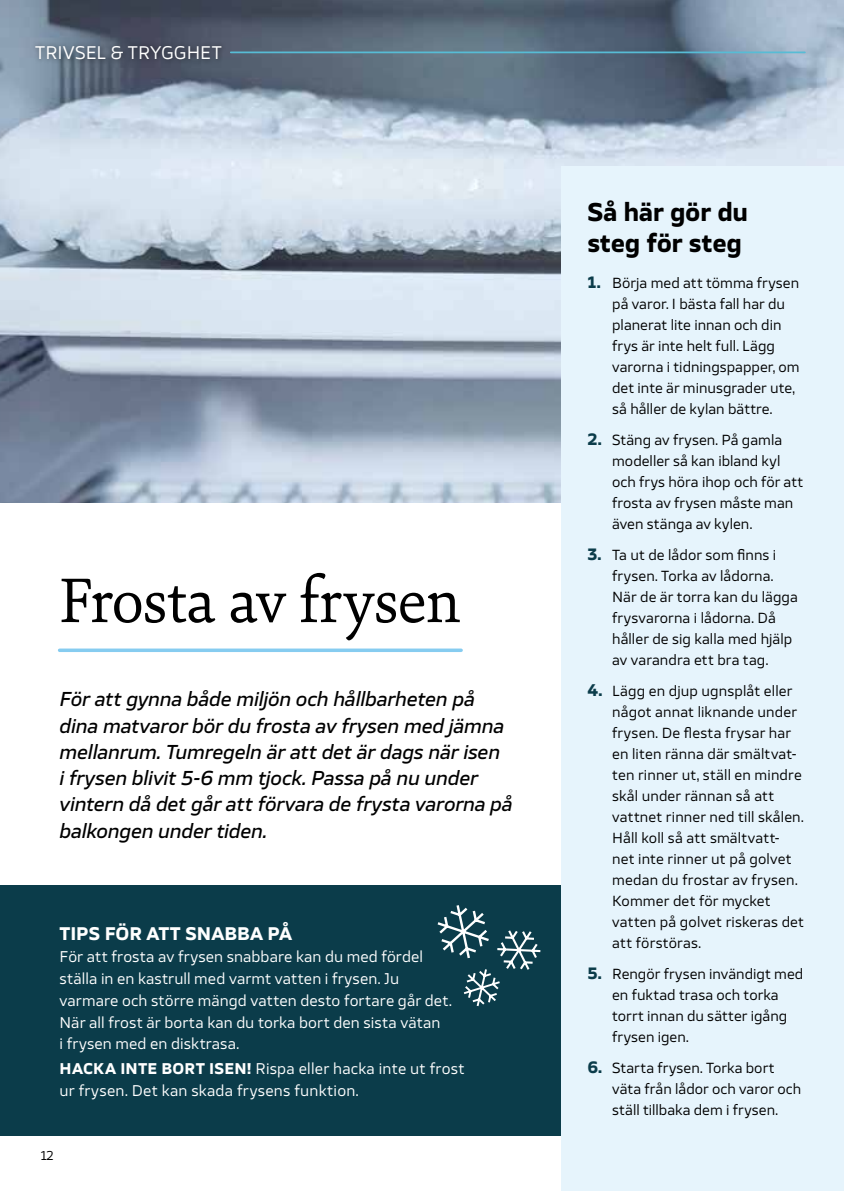
<style>
.page{position:relative;width:844px;height:1191px;background:#fff}
.page>*{position:absolute;margin:0;border:0;box-sizing:border-box;transform-origin:0 0}
.t1{font:67.38px "Sina Nova";letter-spacing:-.02em;color:#000}
.t2{font:700 24.5px/31.5px "TT Severs";letter-spacing:-.01em;color:#000}
.t3{font:italic 500 19.25px/26.2px "TT Severs";letter-spacing:-.01em;color:#000}
.t4{font:700 17.5px "TT Severs";letter-spacing:-.005em;color:#fff}
.t5{font:17.5px "TT Severs";letter-spacing:-.005em;color:#fff}
.t6{font:14.88px/21.9px "TT Severs";letter-spacing:.01em;color:#fff}
.t7{font:14px/21px "TT Severs";letter-spacing:.005em;color:#000}
.t8{font:12.25px "TT Severs";color:#000}
.s1{font-weight:700}
.s2{font-weight:700;font-size:15.75px;color:#0b3c4a}
</style>
<div class="page">
<div style="left:0;top:885px;width:561px;height:250px;background:#0b3c4a"></div>
<img style="left:0;top:0;width:843px;height:502px">
<div style="left:31px;top:41px;width:196px;height:24px;background:#000;opacity:.5"></div>
<hr style="left:231px;top:52px;width:573px;height:1px;background:#57bcd5">
<div style="left:561px;top:166px;width:282px;height:1025px;background:#e6f4fc"></div>
<svg style="left:60px;top:648px;width:401px;height:4px;background:#96d2f2"></svg>
<svg style="left:437px;top:905px;width:104px;height:102px"></svg>
<p class="t5" style="left:35px;top:41px;width:188px">TRIVSEL &amp; TRYGGHET</p>
<h1 class="t1" style="left:60px;top:555px;width:403px">Frosta av frysen</h1>
<p class="t3" style="left:60px;top:686px;width:454px">För att gynna både miljön och hållbarheten på dina matvaror bör du frosta av frysen med jämna mellanrum. Tumregeln är att det är dags när isen<br>i frysen blivit 5-6 mm tjock. Passa på nu under vintern då det går att förvara de frysta varorna på balkongen under tiden.</p>
<p class="t4" style="left:60px;top:922px;width:234px">TIPS FÖR ATT SNABBA PÅ</p>
<p class="t6" style="left:60px;top:945px;width:393px">För att frosta av frysen snabbare kan du med fördel ställa in en kastrull med varmt vatten i frysen. Ju varmare och större mängd vatten desto fortare går det.<br>När all frost är borta kan du torka bort den sista vätan<br>i frysen med en disktrasa.</p>
<p class="t6" style="left:60px;top:1057px;width:406px"><span class="s1">HACKA INTE BORT ISEN!</span> Rispa eller hacka inte ut frost ur frysen. Det kan skada frysens funktion.</p>
<p class="t8" style="left:41px;top:1147px;width:15px">12</p>
<h2 class="t2" style="left:587px;top:196px;width:162px">Så här gör du steg för steg</h2>
<p class="t7" style="left:612px;top:272px;width:189px;text-indent:-25px"><span class="s2">1.</span> Börja med att tömma frysen på varor. I bästa fall har du planerat lite innan och din frys är inte helt full. Lägg varorna i tidningspapper, om det inte är minusgrader ute, så håller de kylan bättre.</p>
<p class="t7" style="left:612px;top:429px;width:192px;text-indent:-25px"><span class="s2">2.</span> Stäng av frysen. På gamla modeller så kan ibland kyl och frys höra ihop och för att frosta av frysen måste man även stänga av kylen.</p>
<p class="t7" style="left:612px;top:544px;width:187px;text-indent:-25px"><span class="s2">3.</span> Ta ut de lådor som finns i frysen. Torka av lådorna.<br>När de är torra kan du lägga frysvarorna i lådorna. Då håller de sig kalla med hjälp av varandra ett bra tag.</p>
<p class="t7" style="left:612px;top:680px;width:193px;text-indent:-25px"><span class="s2">4.</span> Lägg en djup ugnsplåt eller något annat liknande under frysen. De flesta frysar har en liten ränna där smältvat&shy;ten rinner ut, ställ en mindre skål under rännan så att vattnet rinner ned till skålen.<br>Håll koll så att smältvatt&shy;net inte rinner ut på golvet medan du frostar av frysen.<br>Kommer det för mycket vatten på golvet riskeras det att förstöras.</p>
<p class="t7" style="left:612px;top:963px;width:193px;text-indent:-25px"><span class="s2">5.</span> Rengör frysen invändigt med en fuktad trasa och torka torrt innan du sätter igång frysen igen.</p>
<p class="t7" style="left:612px;top:1057px;width:190px;text-indent:-25px"><span class="s2">6.</span> Starta frysen. Torka bort väta från lådor och varor och ställ tillbaka dem i frysen.</p>
</div>
